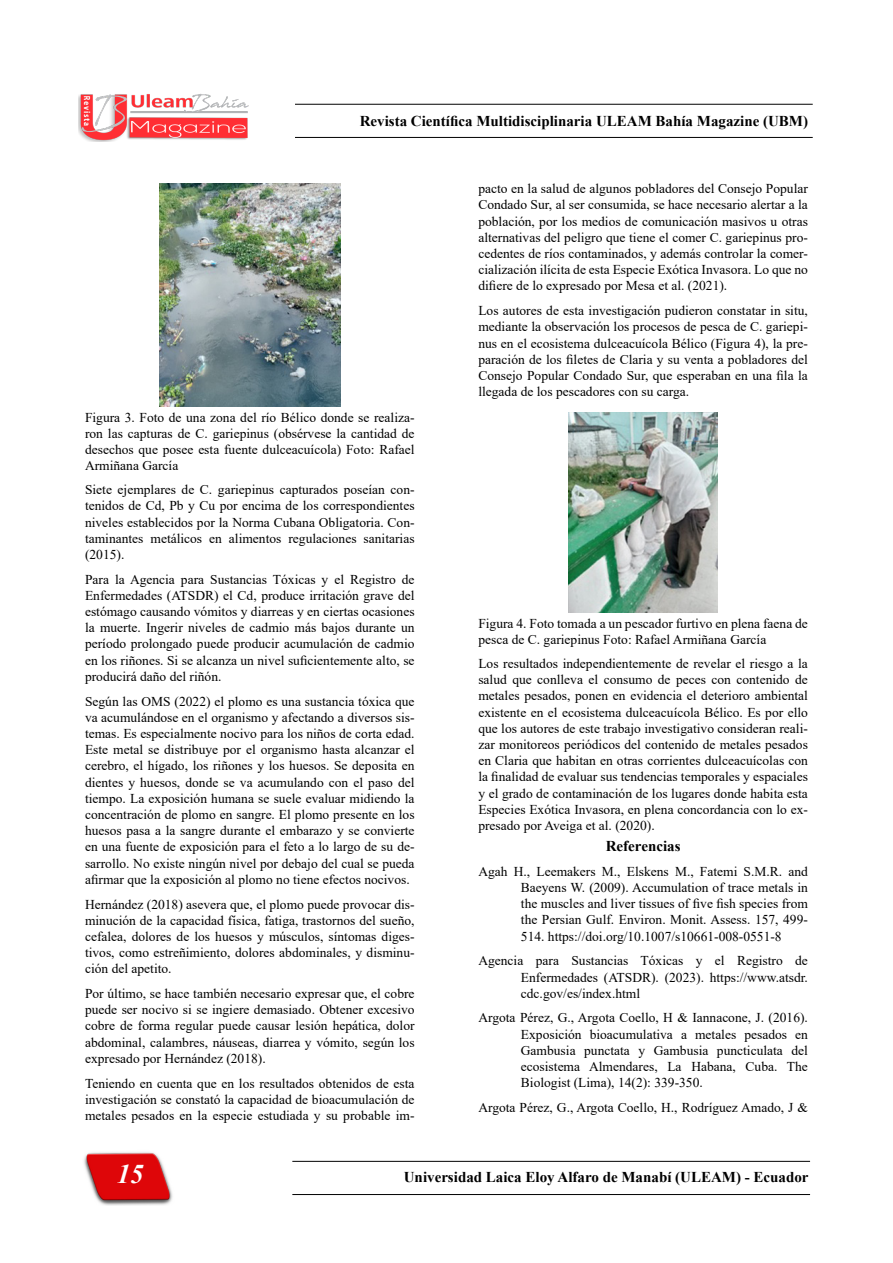
<style>
.page{position:relative;width:893px;height:1263px;background:#fff}
.page>*{position:absolute;margin:0;border:0;box-sizing:border-box;transform-origin:0 0}
.t1{font:italic 700 27px "Times New Roman";color:#fff}
.Títulos{font:700 15px "Times New Roman";color:#000}
.Párrafo{font:13.5px/16.2px "Times New Roman";color:#000;text-align:justify}
.Referencias{font:13.5px/16.2px "Times New Roman";color:#000;text-align:justify}
</style>
<div class="page">
<img style="left:79px;top:94px;width:170px;height:47px">
<img style="left:84px;top:1152px;width:89px;height:53px">
<hr style="left:292px;top:1161px;width:518px;height:1px;background:#000">
<hr style="left:292px;top:1194px;width:518px;height:1px;background:#000">
<hr style="left:295px;top:104px;width:518px;height:1px;background:#000">
<hr style="left:295px;top:137px;width:518px;height:1px;background:#000">
<img style="left:159px;top:184px;width:181px;height:222px">
<img style="left:569px;top:412px;width:148px;height:200px">
<p class="Títulos" style="left:360px;top:110px;width:450px">Revista Científica Multidisciplinaria ULEAM Bahía Magazine (UBM)</p>
<p class="Párrafo" style="left:85px;top:409px;width:331px">Figura 3. Foto de una zona del río Bélico donde se realiza&shy;ron las capturas de C. gariepinus (obsérvese la cantidad de desechos que posee esta fuente dulceacuícola) Foto: Rafael Armiñana García</p>
<p class="Párrafo" style="left:85px;top:481px;width:331px">Siete ejemplares de C. gariepinus capturados poseían con&shy;tenidos de Cd, Pb y Cu por encima de los correspondientes niveles establecidos por la Norma Cubana Obligatoria. Con&shy;taminantes metálicos en alimentos regulaciones sanitarias (2015).</p>
<p class="Párrafo" style="left:85px;top:571px;width:331px">Para la Agencia para Sustancias Tóxicas y el Registro de Enfermedades (ATSDR) el Cd, produce irritación grave del estómago causando vómitos y diarreas y en ciertas ocasiones la muerte. Ingerir niveles de cadmio más bajos durante un período prolongado puede producir acumulación de cadmio en los riñones. Si se alcanza un nivel suficientemente alto, se producirá daño del riñón.</p>
<p class="Párrafo" style="left:85px;top:692px;width:331px">Según las OMS (2022) el plomo es una sustancia tóxica que va acumulándose en el organismo y afectando a diversos sis&shy;temas. Es especialmente nocivo para los niños de corta edad.<br>Este metal se distribuye por el organismo hasta alcanzar el cerebro, el hígado, los riñones y los huesos. Se deposita en dientes y huesos, donde se va acumulando con el paso del tiempo. La exposición humana se suele evaluar midiendo la concentración de plomo en sangre. El plomo presente en los huesos pasa a la sangre durante el embarazo y se convierte en una fuente de exposición para el feto a lo largo de su de&shy;sarrollo. No existe ningún nivel por debajo del cual se pueda afirmar que la exposición al plomo no tiene efectos nocivos.</p>
<p class="Párrafo" style="left:85px;top:895px;width:331px">Hernández (2018) asevera que, el plomo puede provocar dis&shy;minución de la capacidad física, fatiga, trastornos del sueño, cefalea, dolores de los huesos y músculos, síntomas diges&shy;tivos, como estreñimiento, dolores abdominales, y disminu&shy;ción del apetito.</p>
<p class="Párrafo" style="left:85px;top:985px;width:331px">Por último, se hace también necesario expresar que, el cobre puede ser nocivo si se ingiere demasiado. Obtener excesivo cobre de forma regular puede causar lesión hepática, dolor abdominal, calambres, náuseas, diarrea y vómito, según los expresado por Hernández (2018).</p>
<p class="Párrafo" style="left:85px;top:1074px;width:331px">Teniendo en cuenta que en los resultados obtenidos de esta investigación se constató la capacidad de bioacumulación de metales pesados en la especie estudiada y su probable im-</p>
<p class="Párrafo" style="left:478px;top:180px;width:331px">pacto en la salud de algunos pobladores del Consejo Popular Condado Sur, al ser consumida, se hace necesario alertar a la población, por los medios de comunicación masivos u otras alternativas del peligro que tiene el comer C. gariepinus pro&shy;cedentes de ríos contaminados, y además controlar la comer&shy;cialización ilícita de esta Especie Exótica Invasora. Lo que no difiere de lo expresado por Mesa et al. (2021).</p>
<p class="Párrafo" style="left:478px;top:302px;width:331px">Los autores de esta investigación pudieron constatar in situ, mediante la observación los procesos de pesca de C. gariepi&shy;nus en el ecosistema dulceacuícola Bélico (Figura 4), la pre&shy;paración de los filetes de Claria y su venta a pobladores del Consejo Popular Condado Sur, que esperaban en una fila la llegada de los pescadores con su carga.</p>
<p class="Párrafo" style="left:478px;top:615px;width:331px">Figura 4. Foto tomada a un pescador furtivo en plena faena de pesca de C. gariepinus Foto: Rafael Armiñana García</p>
<p class="Párrafo" style="left:478px;top:655px;width:331px">Los resultados independientemente de revelar el riesgo a la salud que conlleva el consumo de peces con contenido de metales pesados, ponen en evidencia el deterioro ambiental existente en el ecosistema dulceacuícola Bélico. Es por ello que los autores de este trabajo investigativo consideran reali&shy;zar monitoreos periódicos del contenido de metales pesados en Claria que habitan en otras corrientes dulceacuícolas con la finalidad de evaluar sus tendencias temporales y espaciales y el grado de contaminación de los lugares donde habita esta Especies Exótica Invasora, en plena concordancia con lo ex&shy;presado por Aveiga et al. (2020).</p>
<p class="Títulos" style="left:606px;top:835px;width:76px">Referencias</p>
<p class="Referencias" style="left:521px;top:863px;width:289px;text-indent:-43px">Agah H., Leemakers M., Elskens M., Fatemi S.M.R. and Baeyens W. (2009). Accumulation of trace metals in the muscles and liver tissues of five fish species from the Persian Gulf. Environ. Monit. Assess. 157, 499- 514. https://doi.org/10.1007/s10661-008-0551-8</p>
<p class="Referencias" style="left:521px;top:952px;width:289px;text-indent:-43px">Agencia para Sustancias Tóxicas y el Registro de Enfermedades (ATSDR). (2023). https://www.atsdr. cdc.gov/es/index.html</p>
<p class="Referencias" style="left:521px;top:1009px;width:289px;text-indent:-43px">Argota Pérez, G., Argota Coello, H &amp; Iannacone, J. (2016).<br>Exposición bioacumulativa a metales pesados en Gambusia punctata y Gambusia puncticulata del ecosistema Almendares, La Habana, Cuba. The Biologist (Lima), 14(2): 339-350.</p>
<p class="Referencias" style="left:478px;top:1099px;width:331px">Argota Pérez, G., Argota Coello, H., Rodríguez Amado, J &amp;</p>
<h1 class="t1" style="left:117px;top:1155px;width:28px">15</h1>
<p class="Títulos" style="left:404px;top:1166px;width:406px">Universidad Laica Eloy Alfaro de Manabí (ULEAM) - Ecuador</p>
</div>
